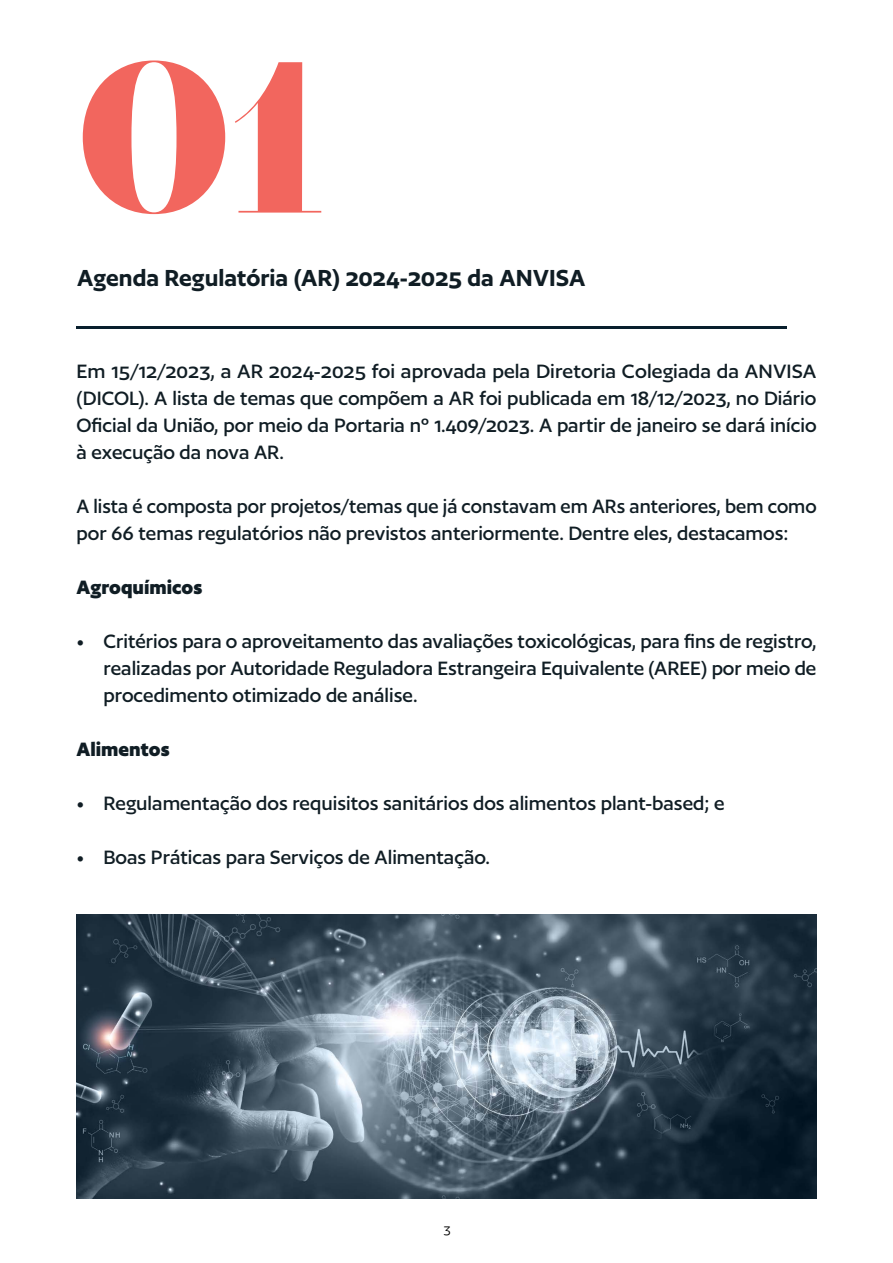
<style>
.page{position:relative;width:893px;height:1263px;background:#fff}
.page>*{position:absolute;margin:0;border:0;box-sizing:border-box;transform-origin:0 0}
.t1{font:214.5px "Lust Didone";color:#f2665e}
.t2{font:600 27px "Author";color:#101d24}
.t3{font:500 22.5px/27px "Author";color:#101d24;text-align:justify}
.t4{font:700 22.5px "Author";color:#101d24}
.t5{font:15px "Author";color:#000}
</style>
<div class="page">
<hr style="left:77px;top:327px;width:710px;height:2px;background:#081f2d">
<img style="left:77px;top:914px;width:739px;height:284px">
<h1 class="t1" style="left:77px;top:1px;width:251px">01</h1>
<p class="t2" style="left:77px;top:264px;width:510px">Agenda Regulatória (AR) 2024-2025 da ANVISA</p>
<p class="t3" style="left:77px;top:358px;width:741px">Em 15/12/2023, a AR 2024-2025 foi aprovada pela Diretoria Colegiada da ANVISA (DICOL). A lista de temas que compõem a AR foi publicada em 18/12/2023, no Diário Oficial da União, por meio da Portaria nº 1.409/2023. A partir de janeiro se dará início à execução da nova AR.</p>
<p class="t3" style="left:77px;top:493px;width:742px">A lista é composta por projetos/temas que já constavam em ARs anteriores, bem como por 66 temas regulatórios não previstos anteriormente. Dentre eles, destacamos:</p>
<p class="t4" style="left:77px;top:575px;width:127px">Agroquímicos</p>
<p class="t3" style="left:104px;top:628px;width:715px;text-indent:-27px">• Critérios para o aproveitamento das avaliações toxicológicas, para fins de registro, realizadas por Autoridade Reguladora Estrangeira Equivalente (AREE) por meio de procedimento otimizado de análise.</p>
<p class="t4" style="left:77px;top:737px;width:95px">Alimentos</p>
<p class="t3" style="left:77px;top:790px;width:649px">• Regulamentação dos requisitos sanitários dos alimentos plant-based; e</p>
<p class="t3" style="left:77px;top:844px;width:415px">• Boas Práticas para Serviços de Alimentação.</p>
<p class="t5" style="left:444px;top:1221px;width:9px">3</p>
</div>
